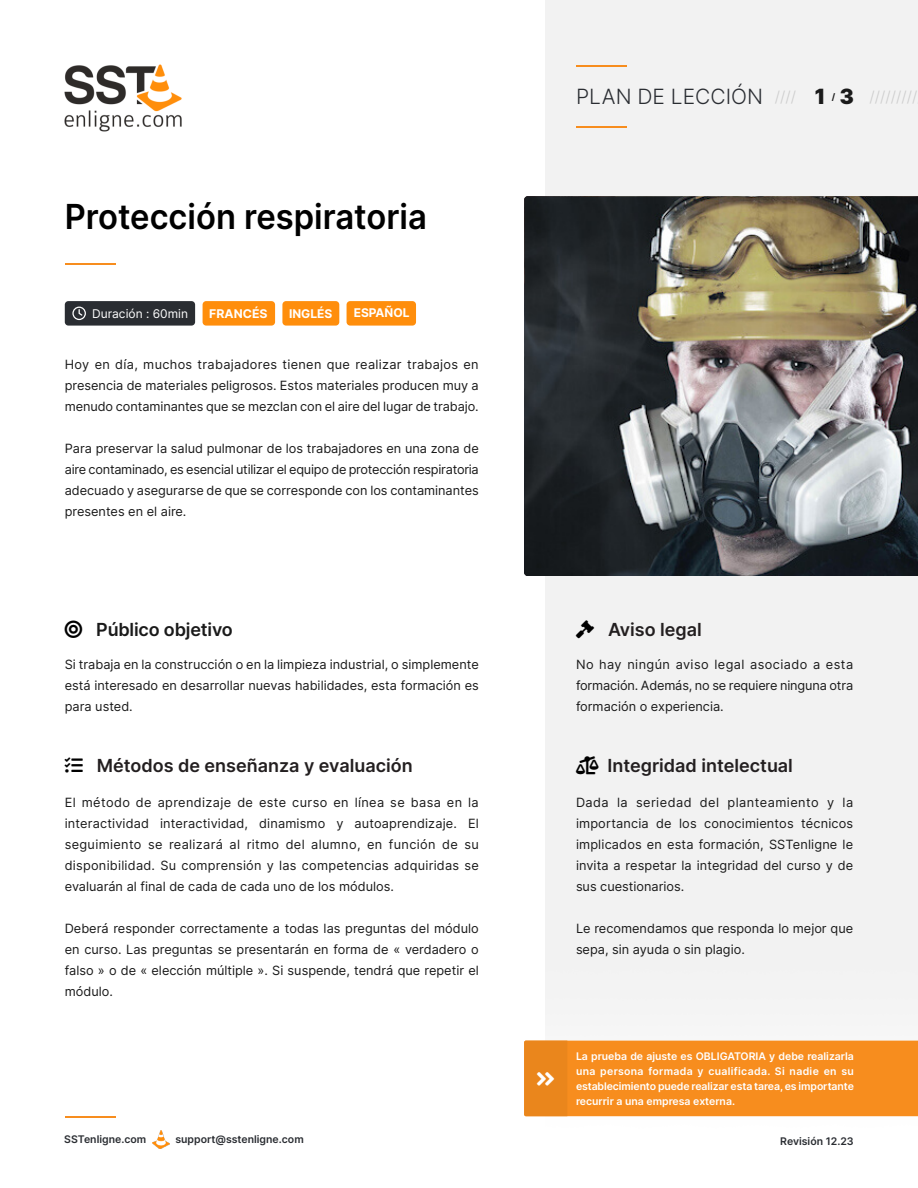
<style>
.page{position:relative;width:918px;height:1188px;background:#fff}
.page>*{position:absolute;margin:0;border:0;box-sizing:border-box;transform-origin:0 0}
.t1{font:600 34.5px "Inter";color:#000;scale:.95 1}
.t2{font:300 21px "Inter";color:#2a2d32}
.t3{font:600 18px "Inter";color:#231f20}
.t4{font:600 18px "Inter";letter-spacing:-.01em;color:#1a1a1a}
.t5{font:300 15px "Inter";color:#ccc}
.t6{font:12.75px/21px "Inter";color:#1a1a1a;text-align:justify}
.t7{font:700 12px "Inter";color:#fff}
.t8{font:12px "Inter";color:#fff}
.t9{font:600 10.5px/15px "Inter";letter-spacing:-.01em;color:#fff;text-align:justify}
.t10{font:600 10.5px "Inter";color:#2a2d32}
.t11{font:700 9px "Inter";color:#1a1a1a}
.s1{font-weight:900;font-size:21px;color:#1a1a1a}
.s2{color:#000}
</style>
<div class="page">
<div style="left:545px;top:0;width:373px;height:1117px;background:#f2f2f2"></div>
<img style="left:64px;top:64px;width:118px;height:68px">
<hr style="left:576px;top:65px;width:50px;height:1px;background:#f78d1e">
<hr style="left:576px;top:126px;width:50px;height:1px;background:#f78d1e">
<img style="left:152px;top:1131px;width:18px;height:17px">
<img style="left:524px;top:196px;width:394px;height:380px">
<svg style="left:758px;top:241px;width:1px;height:26px"></svg>
<div style="left:347px;top:301px;width:69px;height:25px;background:#ff8e0c;border-radius:4px"></div>
<div style="left:203px;top:301px;width:72px;height:25px;background:#ff8e0c;border-radius:4px"></div>
<div style="left:282px;top:301px;width:57px;height:25px;background:#ff8e0c;border-radius:4px"></div>
<div style="left:65px;top:301px;width:130px;height:25px;background:#2a2d32;border-radius:4px"></div>
<svg style="left:72px;top:307px;width:14px;height:13px"></svg>
<hr style="left:65px;top:1116px;width:50px;height:1px;background:#f78d1e">
<hr style="left:65px;top:264px;width:50px;height:1px;background:#f78d1e">
<svg style="left:576px;top:620px;width:18px;height:18px"></svg>
<svg style="left:524px;top:1041px;width:394px;height:75px;background:#f58c1d"></svg>
<svg style="left:576px;top:756px;width:23px;height:18px"></svg>
<h1 class="t1" style="left:65px;top:195px;width:383px">Protección respiratoria</h1>
<p class="t8" style="left:92px;top:306px;width:97px">Duración : 60min</p>
<p class="t7" style="left:209px;top:306px;width:60px">FRANCÉS</p>
<p class="t7" style="left:289px;top:306px;width:45px">INGLÉS</p>
<p class="t7" style="left:354px;top:306px;width:57px">ESPAÑOL</p>
<p class="t6" style="left:65px;top:354px;width:416px">Hoy en día, muchos trabajadores tienen que realizar trabajos en presencia de materiales peligrosos. Estos materiales producen muy a menudo contaminantes que se mezclan con el aire del lugar de trabajo.</p>
<p class="t6" style="left:65px;top:438px;width:416px">Para preservar la salud pulmonar de los trabajadores en una zona de aire contaminado, es esencial utilizar el equipo de protección respiratoria adecuado y asegurarse de que se corresponde con los contaminantes presentes en el aire.</p>
<h2 class="t2" style="left:576px;top:84px;width:189px">PLAN DE LECCIÓN</h2>
<p class="t5" style="left:775px;top:88px;width:52px">//// <span class="s1">1</span></p>
<p class="t11" style="left:832px;top:91px;width:5px">/</p>
<p class="t5" style="left:840px;top:88px;width:79px"><span class="s1">3</span> /////////</p>
<h3 class="t4" style="left:65px;top:618px;width:170px"><span class="s2">◎</span> Público objetivo</h3>
<h3 class="t3" style="left:608px;top:618px;width:95px">Aviso legal</h3>
<p class="t6" style="left:65px;top:654px;width:415px">Si trabaja en la construcción o en la limpieza industrial, o simplemente está interesado en desarrollar nuevas habilidades, esta formación es para usted.</p>
<p class="t6" style="left:576px;top:654px;width:279px">No hay ningún aviso legal asociado a esta formación. Además, no se requiere ninguna otra formación o experiencia.</p>
<h3 class="t3" style="left:97px;top:755px;width:317px">Métodos de enseñanza y evaluación</h3>
<h3 class="t3" style="left:607px;top:755px;width:187px">Integridad intelectual</h3>
<p class="t6" style="left:65px;top:791px;width:416px">El método de aprendizaje de este curso en línea se basa en la interactividad interactividad, dinamismo y autoaprendizaje. El seguimiento se realizará al ritmo del alumno, en función de su disponibilidad. Su comprensión y las competencias adquiridas se evaluarán al final de cada de cada uno de los módulos.</p>
<p class="t6" style="left:65px;top:917px;width:416px">Deberá responder correctamente a todas las preguntas del módulo en curso. Las preguntas se presentarán en forma de « verdadero o falso » o de « elección múltiple ». Si suspende, tendrá que repetir el módulo.</p>
<p class="t6" style="left:576px;top:791px;width:279px">Dada la seriedad del planteamiento y la importancia de los conocimientos técnicos implicados en esta formación, SSTenligne le invita a respetar la integridad del curso y de sus cuestionarios.</p>
<p class="t6" style="left:576px;top:917px;width:279px">Le recomendamos que responda lo mejor que sepa, sin ayuda o sin plagio.</p>
<p class="t9" style="left:576px;top:1048px;width:279px">La prueba de ajuste es OBLIGATORIA y debe realizarla una persona formada y cualificada. Si nadie en su establecimiento puede realizar esta tarea, es importante recurrir a una empresa externa.</p>
<p class="t10" style="left:64px;top:1132px;width:83px">SSTenligne.com</p>
<p class="t10" style="left:175px;top:1132px;width:130px">support@sstenligne.com</p>
<p class="t10" style="left:780px;top:1135px;width:75px">Revisión 12.23</p>
</div>
